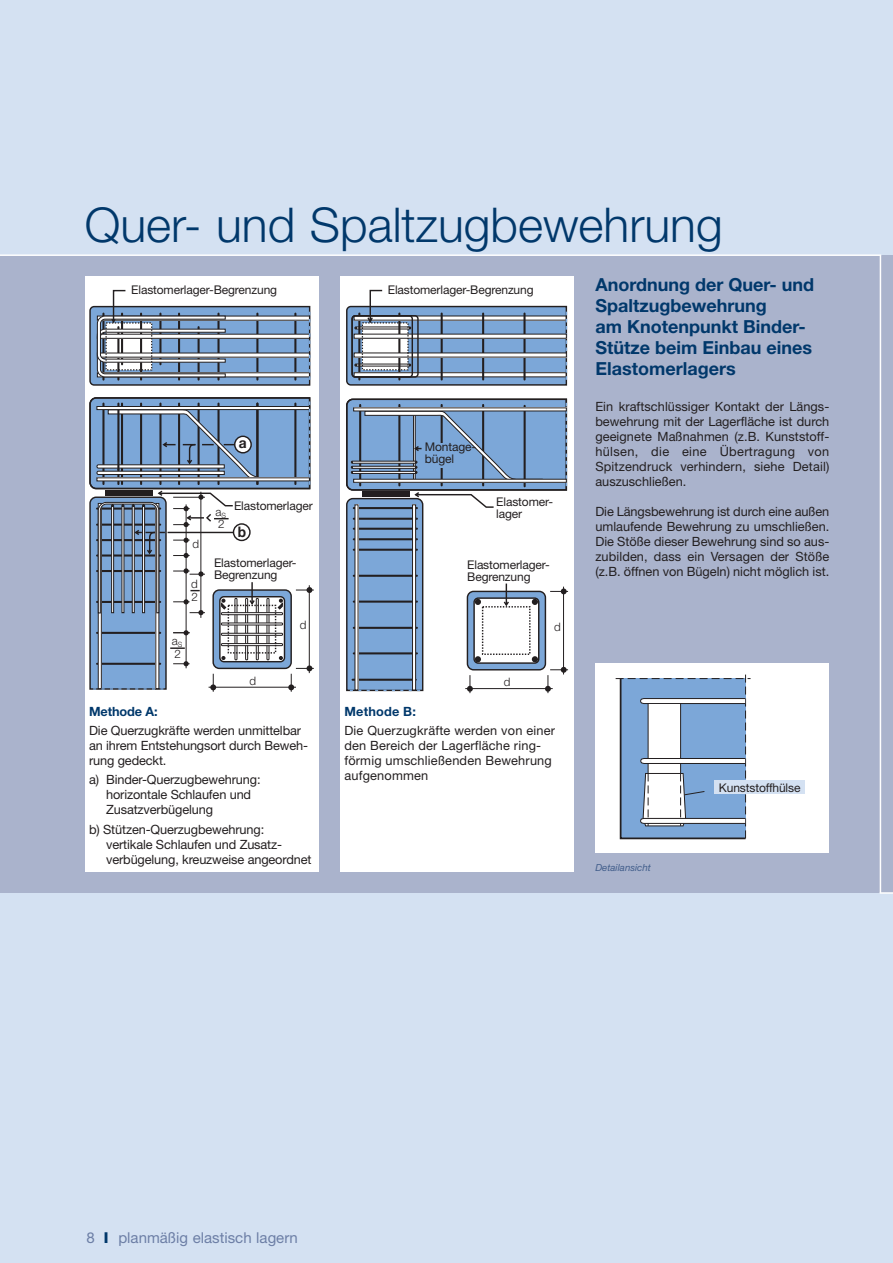
<style>
.page{position:relative;width:893px;height:1263px;background:#fff}
.page>*{position:absolute;margin:0;border:0;box-sizing:border-box;transform-origin:0 0}
.t1{font:300 48px "Helvetica Neue";color:#01386b}
.t2{font:700 18px/21px "Helvetica Neue";color:#01386b}
.t3{font:15px "Helvetica Neue";color:#6d7fa6}
.t4{font:700 14.55px "Helvetica Neue";color:#231f20;scale:.94 1}
.t5{font:12.75px/15px "Helvetica Neue";letter-spacing:-.01em;color:#231f20}
.t6{font:12.75px/15px "Helvetica Neue";letter-spacing:.015em;color:#231f20}
.t7{font:700 12.75px "Helvetica Neue";color:#01386b}
.t8{font:12px/12px "Helvetica Neue";letter-spacing:-.01em;color:#231f20}
.t9{font:300 11.7px/12.5px "Helvetica Neue";color:#231f20}
.t10{font:italic 9.75px "Helvetica Neue";color:#435f8c}
.s1{font-weight:800;color:#01386b}
</style>
<div class="page">
<div style="left:0;top:0;width:892px;height:1263px;background:#d4e1f2"></div>
<div style="left:0;top:255px;width:892px;height:638px;background:#aab3cc"></div>
<hr style="left:0;top:254px;width:881px;height:2px;background:#fff">
<svg style="left:880px;top:892px;width:12px;height:2px"></svg>
<hr style="left:879px;top:255px;width:2px;height:638px;background:#fff">
<div style="left:85px;top:276px;width:234px;height:596px;background:#fff"></div>
<div style="left:340px;top:276px;width:234px;height:596px;background:#fff"></div>
<div style="left:595px;top:663px;width:234px;height:190px;background:#fff"></div>
<svg style="left:615px;top:674px;width:135px;height:166px"></svg>
<div style="left:714px;top:781px;width:90px;height:13px;background:#d4e1f2"></div>
<svg style="left:89px;top:397px;width:225px;height:295px"></svg>
<svg style="left:89px;top:289px;width:222px;height:97px"></svg>
<div style="left:105px;top:490px;width:48px;height:6px;background:#231f20"></div>
<svg style="left:346px;top:398px;width:222px;height:295px"></svg>
<svg style="left:346px;top:289px;width:221px;height:97px"></svg>
<div style="left:351px;top:315px;width:67px;height:63px;border:1px solid #231f20;border-radius:3px"></div>
<div style="left:351px;top:315px;width:62px;height:63px;border:1px solid #231f20;border-radius:3px"></div>
<h1 class="t1" style="left:85px;top:208px;width:639px">Quer- und Spaltzugbewehrung</h1>
<p class="t8" style="left:131px;top:285px;width:147px">Elastomerlager-Begrenzung</p>
<p class="t8" style="left:388px;top:285px;width:147px">Elastomerlager-Begrenzung</p>
<p class="t4" style="left:239px;top:437px;width:10px">a</p>
<p class="t9" style="left:193px;top:539px;width:8px">d</p>
<p class="t9" style="left:191px;top:579px;width:8px">d<br>2</p>
<p class="t9" style="left:172px;top:636px;width:12px">a<sub>S<br></sub>2</p>
<p class="t9" style="left:215px;top:506px;width:12px">a<sub>S<br></sub>2</p>
<p class="t8" style="left:234px;top:501px;width:80px">Elastomerlager</p>
<p class="t4" style="left:238px;top:526px;width:10px">b</p>
<p class="t8" style="left:214px;top:558px;width:84px">Elastomerlager-<br>Begrenzung</p>
<p class="t9" style="left:249px;top:675px;width:8px">d</p>
<p class="t9" style="left:300px;top:620px;width:8px">d</p>
<p class="t7" style="left:89px;top:707px;width:70px">Methode A:</p>
<p class="t5" style="left:89px;top:724px;width:220px">Die Querzugkräfte werden unmittelbar an ihrem Entstehungsort durch Beweh&shy;rung gedeckt.</p>
<p class="t5" style="left:106px;top:774px;width:156px;text-indent:-17px">a) Binder-Querzugbewehrung: horizontale Schlaufen und<br>Zusatzverbügelung</p>
<p class="t5" style="left:106px;top:823px;width:207px;text-indent:-17px">b) Stützen-Querzugbewehrung: vertikale Schlaufen und Zusatz&shy;verbügelung, kreuzweise angeordnet</p>
<p class="t8" style="left:425px;top:442px;width:53px">Montage&shy;bügel</p>
<p class="t8" style="left:496px;top:497px;width:58px">Elastomer&shy;lager</p>
<p class="t8" style="left:467px;top:560px;width:84px">Elastomerlager-<br>Begrenzung</p>
<p class="t9" style="left:504px;top:677px;width:8px">d</p>
<p class="t9" style="left:554px;top:621px;width:8px">d</p>
<p class="t7" style="left:344px;top:707px;width:73px">Methode B:</p>
<p class="t6" style="left:344px;top:724px;width:212px">Die Querzugkräfte werden von einer den Bereich der Lagerfläche ring&shy;förmig umschließenden Bewehrung aufgenommen</p>
<h2 class="t2" style="left:595px;top:275px;width:220px">Anordnung der Quer- und<br>Spaltzugbewehrung<br>am Knotenpunkt Binder-<br>Stütze beim Einbau eines<br>Elastomerlagers</h2>
<p class="t5" style="left:595px;top:400px;width:235px;text-align:justify">Ein kraftschlüssiger Kontakt der Längs&shy;bewehrung mit der Lagerfläche ist durch geeignete Maßnahmen (z.B. Kunststoff&shy;hülsen, die eine Übertragung von Spitzendruck verhindern, siehe Detail) auszuschließen.</p>
<p class="t5" style="left:595px;top:505px;width:235px;text-align:justify">Die Längsbewehrung ist durch eine außen umlaufende Bewehrung zu umschließen.<br>Die Stöße dieser Bewehrung sind so aus&shy;zubilden, dass ein Versagen der Stöße (z.B. öffnen von Bügeln) nicht möglich ist.</p>
<p class="t10" style="left:595px;top:864px;width:57px">Detailansicht</p>
<p class="t8" style="left:719px;top:783px;width:83px">Kunststoffhülse</p>
<p class="t3" style="left:86px;top:1233px;width:213px">8 <span class="s1">I</span> planmäßig elastisch lagern</p>
</div>
